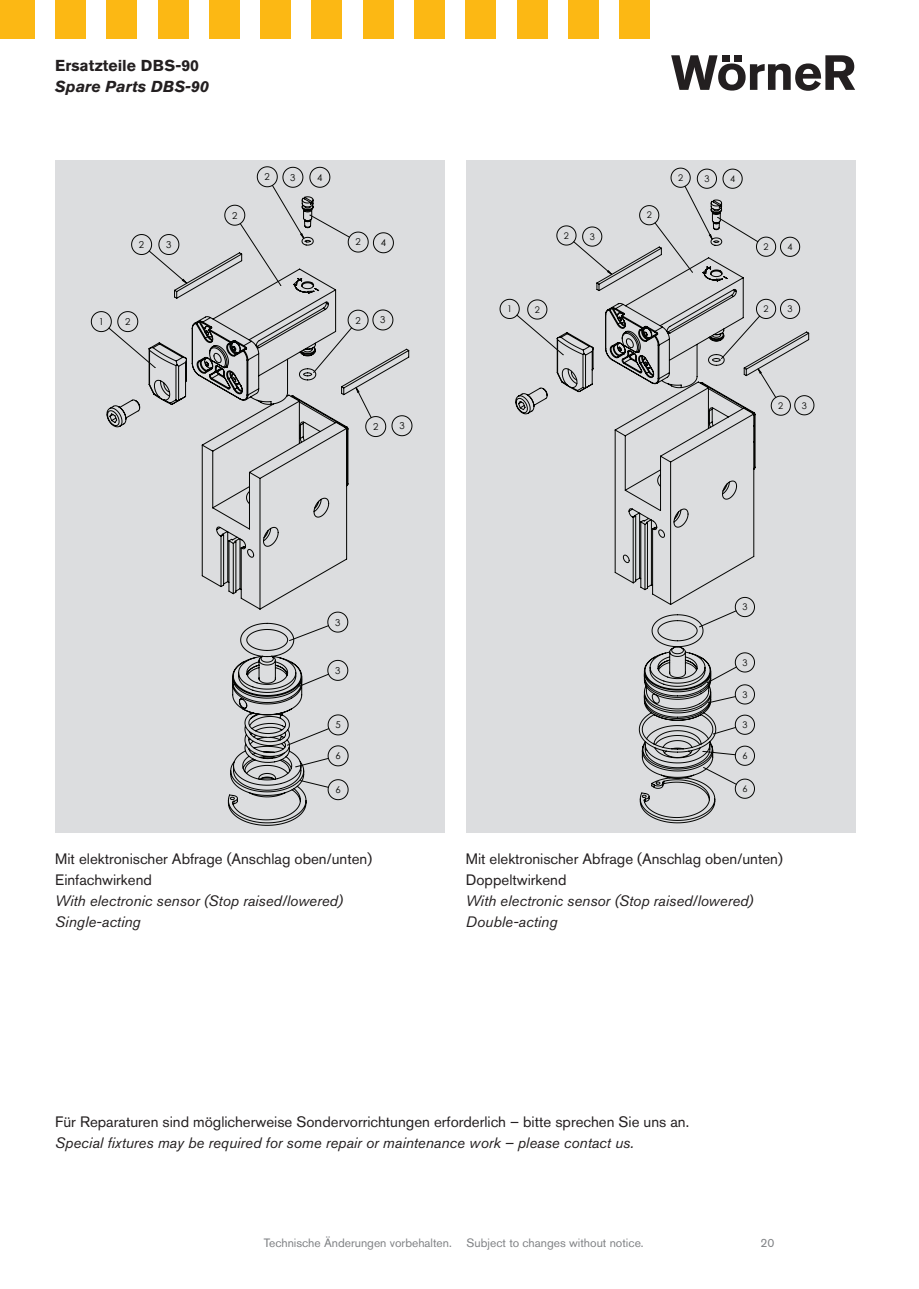
<style>
.page{position:relative;width:919px;height:1289px;background:#fff}
.page>*{position:absolute;margin:0;border:0;box-sizing:border-box;transform-origin:0 0}
.t1{font:700 15.75px "Akzidenz Grotesk BE";color:#231f20}
.t2{font:italic 700 15.75px "Akzidenz Grotesk BE";color:#231f20}
.t3{font:15px/21px "Akzidenz Grotesk BE";color:#231f20}
.t4{font:italic 15px/21px "Akzidenz Grotesk BE";color:#231f20}
.t5{font:12px "Akzidenz Grotesk BE";color:#808285}
.t6{font:9.45px "Century Gothic";color:#040503}
.t7{font:9.15px "Century Gothic";color:#040503}
</style>
<div class="page">
<svg style="left:671px;top:55px;width:184px;height:36px"></svg>
<div style="left:0;top:0;width:34px;height:38px;background:#fcb814"></div>
<div style="left:55px;top:0;width:30px;height:38px;background:#fcb814"></div>
<div style="left:107px;top:0;width:30px;height:38px;background:#fcb814"></div>
<div style="left:158px;top:0;width:30px;height:38px;background:#fcb814"></div>
<div style="left:209px;top:0;width:30px;height:38px;background:#fcb814"></div>
<div style="left:260px;top:0;width:31px;height:38px;background:#fcb814"></div>
<div style="left:312px;top:0;width:30px;height:38px;background:#fcb814"></div>
<div style="left:363px;top:0;width:30px;height:38px;background:#fcb814"></div>
<div style="left:414px;top:0;width:30px;height:38px;background:#fcb814"></div>
<div style="left:466px;top:0;width:30px;height:38px;background:#fcb814"></div>
<div style="left:517px;top:0;width:30px;height:38px;background:#fcb814"></div>
<div style="left:568px;top:0;width:30px;height:38px;background:#fcb814"></div>
<div style="left:619px;top:0;width:31px;height:38px;background:#fcb814"></div>
<div style="left:55px;top:160px;width:390px;height:672px;background:#dcdddf"></div>
<div style="left:466px;top:160px;width:389px;height:672px;background:#dcdddf"></div>
<svg style="left:106px;top:196px;width:304px;height:630px"></svg>
<svg style="left:514px;top:199px;width:296px;height:624px"></svg>
<p class="t1" style="left:55px;top:57px;width:145px">Ersatzteile DBS-90</p>
<p class="t2" style="left:55px;top:77px;width:155px">Spare Parts DBS-90</p>
<p class="t6" style="left:264px;top:170px;width:7px">2</p>
<p class="t6" style="left:290px;top:171px;width:7px">3</p>
<p class="t6" style="left:317px;top:171px;width:7px">4</p>
<p class="t7" style="left:678px;top:171px;width:7px">2</p>
<p class="t7" style="left:704px;top:172px;width:7px">3</p>
<p class="t7" style="left:730px;top:172px;width:7px">4</p>
<p class="t6" style="left:232px;top:208px;width:7px">2</p>
<p class="t7" style="left:646px;top:209px;width:7px">2</p>
<p class="t6" style="left:139px;top:238px;width:7px">2</p>
<p class="t6" style="left:166px;top:238px;width:7px">3</p>
<p class="t6" style="left:355px;top:235px;width:7px">2</p>
<p class="t6" style="left:381px;top:236px;width:7px">4</p>
<p class="t7" style="left:564px;top:229px;width:7px">2</p>
<p class="t7" style="left:589px;top:230px;width:7px">3</p>
<p class="t7" style="left:763px;top:240px;width:7px">2</p>
<p class="t7" style="left:787px;top:240px;width:7px">4</p>
<p class="t7" style="left:507px;top:302px;width:7px">1</p>
<p class="t7" style="left:534px;top:303px;width:7px">2</p>
<p class="t7" style="left:763px;top:302px;width:7px">2</p>
<p class="t7" style="left:787px;top:302px;width:7px">3</p>
<p class="t6" style="left:99px;top:315px;width:7px">1</p>
<p class="t6" style="left:125px;top:315px;width:7px">2</p>
<p class="t6" style="left:355px;top:313px;width:7px">2</p>
<p class="t6" style="left:380px;top:313px;width:7px">3</p>
<p class="t7" style="left:778px;top:399px;width:7px">2</p>
<p class="t7" style="left:801px;top:399px;width:7px">3</p>
<p class="t6" style="left:373px;top:420px;width:7px">2</p>
<p class="t6" style="left:399px;top:419px;width:7px">3</p>
<p class="t6" style="left:335px;top:615px;width:7px">3</p>
<p class="t6" style="left:335px;top:663px;width:7px">3</p>
<p class="t6" style="left:335px;top:718px;width:7px">5</p>
<p class="t6" style="left:335px;top:749px;width:7px">6</p>
<p class="t6" style="left:335px;top:783px;width:7px">6</p>
<p class="t3" style="left:55px;top:848px;width:318px">Mit elektronischer Abfrage (Anschlag oben/unten)<br>Einfachwirkend</p>
<p class="t4" style="left:55px;top:890px;width:289px">With electronic sensor (Stop raised/lowered)<br>Single-acting</p>
<p class="t7" style="left:742px;top:600px;width:7px">3</p>
<p class="t7" style="left:742px;top:656px;width:7px">3</p>
<p class="t7" style="left:742px;top:688px;width:7px">3</p>
<p class="t7" style="left:742px;top:718px;width:7px">3</p>
<p class="t7" style="left:742px;top:749px;width:7px">6</p>
<p class="t7" style="left:742px;top:782px;width:7px">6</p>
<p class="t3" style="left:466px;top:848px;width:318px">Mit elektronischer Abfrage (Anschlag oben/unten)<br>Doppeltwirkend</p>
<p class="t4" style="left:466px;top:890px;width:289px">With electronic sensor (Stop raised/lowered)<br>Double-acting</p>
<p class="t3" style="left:55px;top:1110px;width:635px">Für Reparaturen sind möglicherweise Sondervorrichtungen erforderlich – bitte sprechen Sie uns an.</p>
<p class="t4" style="left:55px;top:1131px;width:580px">Special fixtures may be required for some repair or maintenance work – please contact us.</p>
<p class="t5" style="left:264px;top:1235px;width:381px">Technische Änderungen vorbehalten. Subject to changes without notice.</p>
<p class="t5" style="left:760px;top:1235px;width:15px">20</p>
</div>
